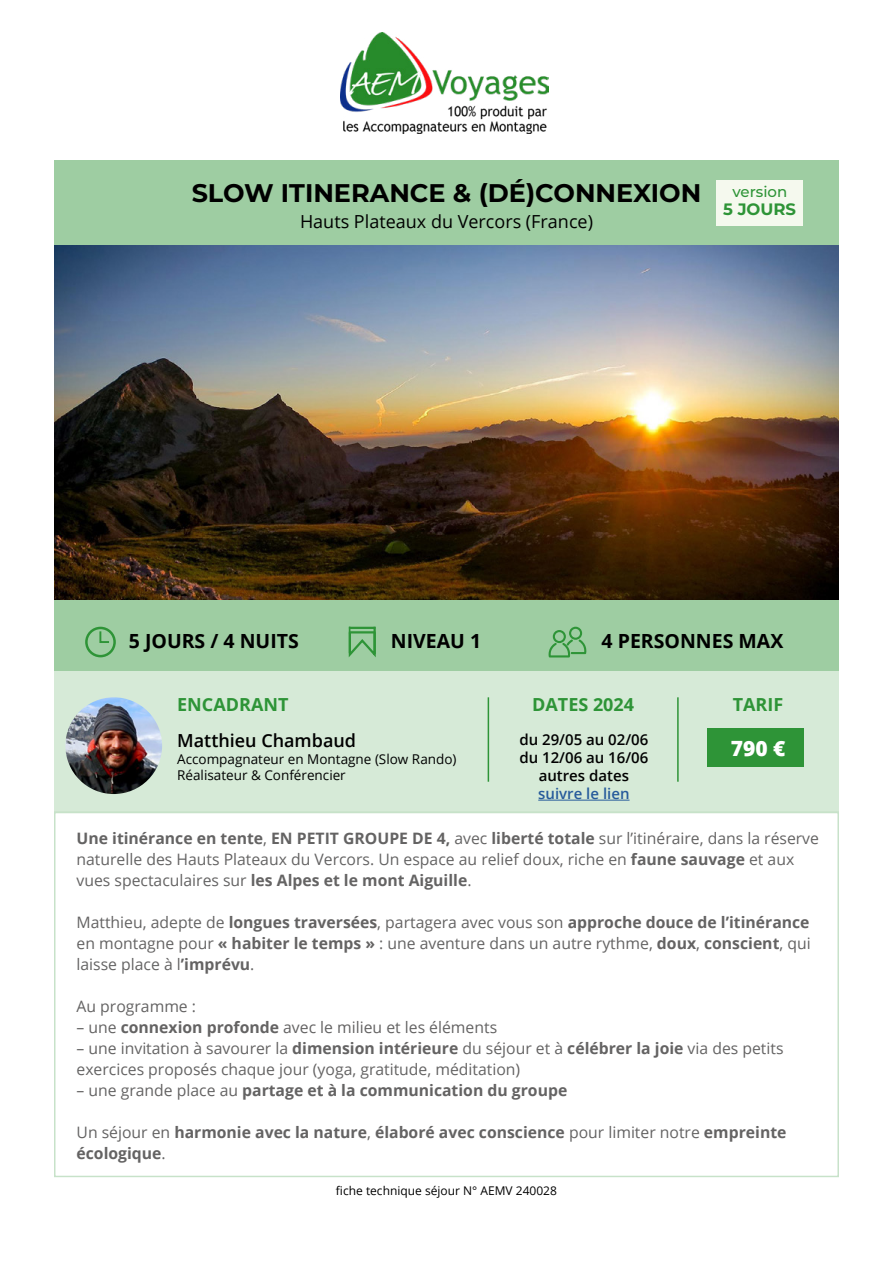
<style>
.page{position:relative;width:893px;height:1263px;background:#fff}
.page>*{position:absolute;margin:0;border:0;box-sizing:border-box;transform-origin:0 0}
.t1{font:700 25.5px "Montserrat";color:#000}
.t2{font:800 21px "Open Sans";color:#fff}
.t3{font:700 19.5px "Open Sans";color:#000}
.t4{font:18px "Open Sans";color:#000}
.t5{font:700 18px "Open Sans";color:#2e9437}
.t6{font:600 18px "Open Sans";color:#000}
.t7{font:700 16.5px "Montserrat";color:#2e9437}
.t8{font:15.75px/21px "Open Sans";color:#646363}
.t9{font:700 15.75px/21px "Open Sans";color:#646363}
.t10{font:600 15px/18px "Open Sans";color:#000;text-align:center}
.t11{font:600 15px "Open Sans";color:#275b9b}
.t12{font:500 15px "Montserrat";color:#2e9437}
.t13{font:13.5px/16.2px "Open Sans";color:#000}
.t14{font:12px "Open Sans";color:#000}
.s1{font-weight:700}
.s2{font-weight:400}
</style>
<div class="page">
<div style="left:54px;top:671px;width:785px;height:141px;background:#d6ead7"></div>
<div style="left:54px;top:161px;width:785px;height:510px;background:#9ecda2"></div>
<img style="left:340px;top:32px;width:209px;height:101px">
<img style="left:54px;top:246px;width:785px;height:354px">
<img style="left:65px;top:697px;width:97px;height:97px;border-radius:48px">
<hr style="left:538px;top:800px;width:91px;height:1px;background:#275b9b">
<hr style="left:488px;top:697px;width:1px;height:85px;background:#2e9437">
<hr style="left:677px;top:697px;width:2px;height:85px;background:#2e9437">
<div style="left:707px;top:729px;width:96px;height:38px;background:#2e9437"></div>
<div style="left:85px;top:627px;width:31px;height:30px;border:2px solid #2e9437;border-radius:50%"></div>
<svg style="left:98px;top:629px;width:13px;height:14px"></svg>
<svg style="left:348px;top:627px;width:28px;height:30px"></svg>
<svg style="left:549px;top:627px;width:37px;height:30px"></svg>
<div style="left:716px;top:180px;width:87px;height:46px;background:#f5f9ee"></div>
<h1 class="t1" style="left:192px;top:175px;width:511px">SLOW ITINERANCE &amp; (DÉ)CONNEXION</h1>
<p class="t4" style="left:300px;top:210px;width:294px">Hauts Plateaux du Vercors (France)</p>
<p class="t12" style="left:732px;top:181px;width:56px">version</p>
<p class="t7" style="left:723px;top:197px;width:74px">5 JOURS</p>
<p class="t3" style="left:129px;top:627px;width:172px">5 JOURS / 4 NUITS</p>
<p class="t3" style="left:391px;top:627px;width:92px">NIVEAU 1</p>
<p class="t3" style="left:602px;top:627px;width:183px">4 PERSONNES MAX</p>
<p class="t5" style="left:177px;top:692px;width:113px">ENCADRANT</p>
<p class="t5" style="left:532px;top:692px;width:103px">DATES 2024</p>
<p class="t5" style="left:733px;top:692px;width:52px">TARIF</p>
<h2 class="t2" style="left:731px;top:732px;width:56px">790 €</h2>
<p class="t10" style="left:519px;top:730px;width:131px">du 29/05 au 02/06 du 12/06 au 16/06 autres dates</p>
<p class="t11" style="left:538px;top:783px;width:93px">suivre le lien</p>
<p class="t6" style="left:177px;top:728px;width:180px">Matthieu Chambaud</p>
<p class="t13" style="left:177px;top:750px;width:281px">Accompagnateur en Montagne (Slow Rando)<br>Réalisateur &amp; Conférencier</p>
<p class="t8" style="left:77px;top:827px;width:744px"><span class="s1">Une itinérance en tente</span>, <span class="s1">EN PETIT GROUPE DE 4,</span> avec <span class="s1">liberté totale</span> sur l’itinéraire, dans la réserve naturelle des Hauts Plateaux du Vercors. Un espace au relief doux, riche en <span class="s1">faune sauvage</span> et aux vues spectaculaires sur <span class="s1">les Alpes et le mont Aiguille</span>.</p>
<p class="t8" style="left:77px;top:911px;width:736px;text-align:justify">Matthieu, adepte de <span class="s1">longues traversées</span>, partagera avec vous son <span class="s1">approche douce de l’itinérance </span>en montagne pour <span class="s1">« habiter le temps »</span> : une aventure dans un autre rythme, <span class="s1">doux</span>, <span class="s1">conscient</span>, qui laisse place à l<span class="s1">’imprévu</span>.</p>
<p class="t8" style="left:77px;top:995px;width:121px">Au programme :</p>
<p class="t8" style="left:77px;top:1016px;width:422px">– une <span class="s1">connexion profonde</span> avec le milieu et les éléments</p>
<p class="t8" style="left:77px;top:1037px;width:708px">– une invitation à savourer la <span class="s1">dimension intérieure</span> du séjour et à <span class="s1">célébrer la joie</span> via des petits exercices proposés chaque jour (yoga, gratitude, méditation)</p>
<p class="t9" style="left:77px;top:1079px;width:492px"><span class="s2">– une grande place au</span> partage et à la communication du groupe</p>
<p class="t9" style="left:77px;top:1121px;width:711px"><span class="s2">Un séjour en</span> harmonie avec la nature<span class="s2">,</span> élaboré avec conscience <span class="s2">pour limiter notre</span> empreinte écologique<span class="s2">.</span></p>
<p class="t14" style="left:336px;top:1183px;width:223px">fiche technique séjour N° AEMV 240028</p>
</div>
